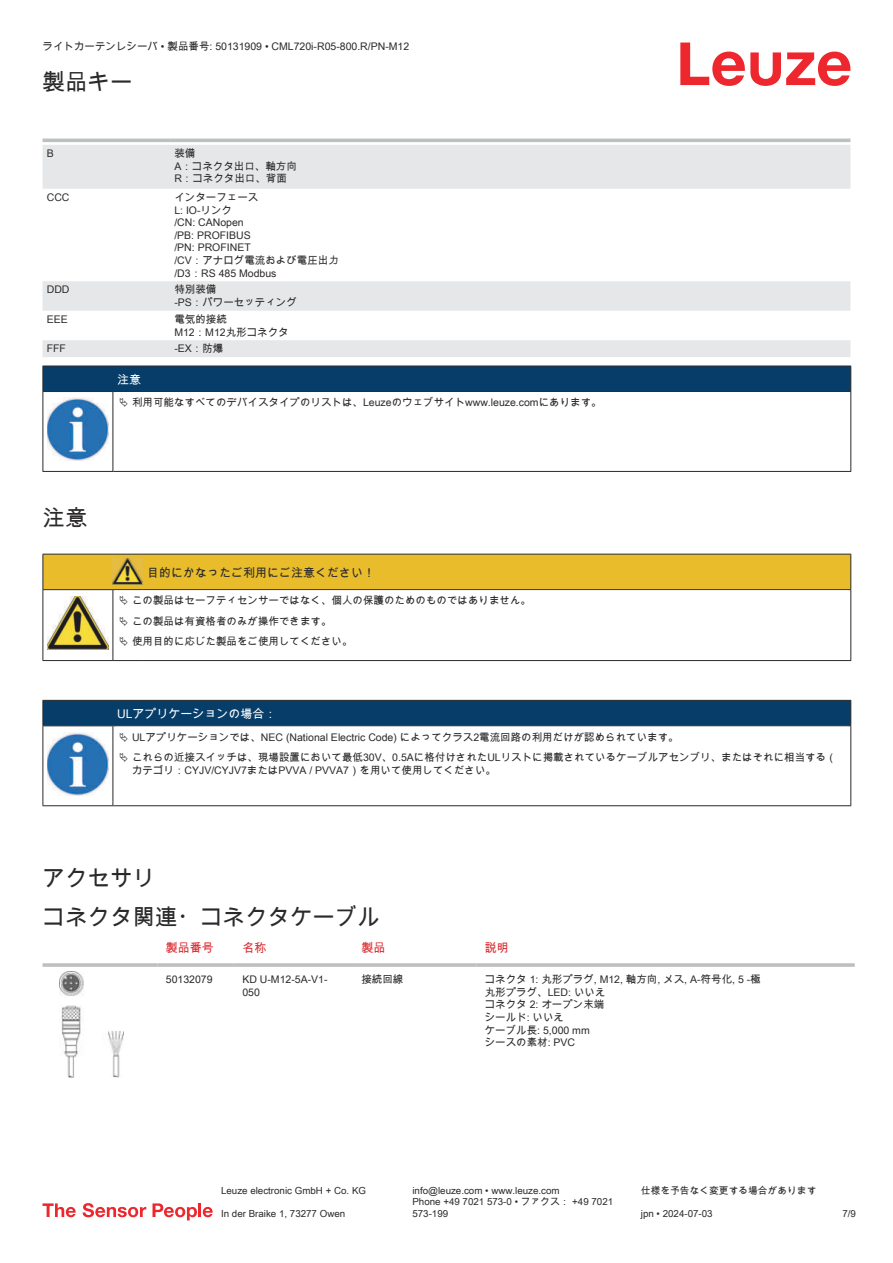
<style>
.page{position:relative;width:893px;height:1263px;background:#fff}
.page>*{position:absolute;margin:0;border:0;box-sizing:border-box;transform-origin:0 0}
.t1{font:22.5px/38.7px "Arial Unicode MS";color:#2b292a}
.t2{font:12px "Arial Unicode MS";color:#2b292a}
.t3{font:12px "Arial Unicode MS";color:#fff}
.t4{font:12px "Arial Unicode MS";color:#db2a30}
.t5{font:10.5px/12.6px "Arial Unicode MS";color:#2b292a}
.t6{font:9.75px/11.7px "Arial Unicode MS";color:#2b292a}
</style>
<div class="page">
<svg style="left:680px;top:43px;width:170px;height:43px"></svg>
<svg style="left:43px;top:138px;width:807px;height:1px"></svg>
<svg style="left:43px;top:145px;width:807px;height:212px"></svg>
<hr style="left:43px;top:139px;width:127px;height:3px;background:#bdbfc1">
<hr style="left:170px;top:139px;width:680px;height:3px;background:#bdbfc1">
<hr style="left:43px;top:963px;width:114px;height:4px;background:#bdbfc1">
<hr style="left:157px;top:963px;width:77px;height:4px;background:#c7c9ca">
<hr style="left:234px;top:963px;width:119px;height:4px;background:#bdbfc1">
<hr style="left:353px;top:963px;width:123px;height:4px;background:#bdbfc1">
<hr style="left:476px;top:963px;width:379px;height:4px;background:#c7c9ca">
<img style="left:59px;top:971px;width:65px;height:106px">
<svg style="left:43px;top:1203px;width:33px;height:14px"></svg>
<svg style="left:83px;top:1203px;width:63px;height:14px"></svg>
<svg style="left:153px;top:1203px;width:44px;height:17px"></svg>
<hr style="left:198px;top:1203px;width:3px;height:14px;background:#ed272d">
<svg style="left:203px;top:1207px;width:10px;height:10px"></svg>
<svg style="left:44px;top:392px;width:806px;height:79px"></svg>
<hr style="left:43px;top:391px;width:70px;height:1px;background:#2b292a">
<div style="left:43px;top:366px;width:808px;height:25px;background:#063d69"></div>
<hr style="left:113px;top:391px;width:738px;height:1px;background:#2b292a">
<hr style="left:43px;top:392px;width:1px;height:75px;background:#2b292a">
<hr style="left:113px;top:392px;width:1px;height:75px;background:#2b292a">
<hr style="left:850px;top:392px;width:1px;height:75px;background:#2b292a">
<hr style="left:43px;top:471px;width:70px;height:1px;background:#2b292a">
<hr style="left:113px;top:471px;width:738px;height:1px;background:#2b292a">
<img style="left:47px;top:398px;width:61px;height:63px">
<div style="left:115px;top:392px;width:734px;height:21px;background:#fff"></div>
<hr style="left:43px;top:660px;width:70px;height:1px;background:#2b292a">
<hr style="left:113px;top:660px;width:30px;height:1px;background:#2b292a">
<hr style="left:143px;top:660px;width:708px;height:1px;background:#2b292a">
<hr style="left:43px;top:726px;width:1px;height:75px;background:#2b292a">
<hr style="left:113px;top:726px;width:1px;height:75px;background:#2b292a">
<hr style="left:850px;top:726px;width:1px;height:75px;background:#2b292a">
<hr style="left:43px;top:805px;width:70px;height:1px;background:#2b292a">
<hr style="left:113px;top:805px;width:738px;height:1px;background:#2b292a">
<img style="left:47px;top:780px;width:58px;height:15px">
<svg style="left:43px;top:554px;width:808px;height:106px"></svg>
<svg style="left:43px;top:700px;width:808px;height:80px"></svg>
<p class="t5" style="left:43px;top:40px;width:368px">ライトカーテンレシーバ • 製品番号: 50131909 • CML720i-R05-800.R/PN-M12</p>
<h1 class="t1" style="left:43px;top:62px;width:91px">製品キー</h1>
<p class="t5" style="left:47px;top:147px;width:9px">B</p>
<p class="t5" style="left:174px;top:147px;width:124px">装備<br>A：コネクタ出口、軸方向<br>R：コネクタ出口、背面</p>
<p class="t5" style="left:47px;top:191px;width:24px">CCC</p>
<p class="t5" style="left:174px;top:191px;width:166px">インターフェース<br>L: IO-リンク<br>/CN: CANopen<br>/PB: PROFIBUS<br>/PN: PROFINET<br>/CV：アナログ電流および電圧出力/D3：RS 485 Modbus</p>
<p class="t5" style="left:47px;top:283px;width:24px">DDD</p>
<p class="t5" style="left:174px;top:283px;width:124px">特別装備<br>-PS：パワーセッティング</p>
<p class="t5" style="left:47px;top:313px;width:23px">EEE</p>
<p class="t5" style="left:174px;top:313px;width:116px">電気的接続<br>M12：M12丸形コネクタ</p>
<p class="t5" style="left:47px;top:342px;width:21px">FFF</p>
<p class="t5" style="left:174px;top:342px;width:51px">-EX：防爆</p>
<p class="t3" style="left:117px;top:371px;width:25px">注意</p>
<p class="t5" style="left:132px;top:396px;width:471px">利用可能なすべてのデバイスタイプのリストは、Leuzeのウェブサイトwww.leuze.comにあります。</p>
<h1 class="t1" style="left:43px;top:499px;width:46px">注意</h1>
<p class="t2" style="left:147px;top:564px;width:229px">目的にかなったご利用にご注意ください！</p>
<p class="t5" style="left:132px;top:590px;width:400px;line-height:20.2px">この製品はセーフティセンサーではなく、個人の保護のためのものではありません。この製品は有資格者のみが操作できます。<br>使用目的に応じた製品をご使用してください。</p>
<p class="t3" style="left:117px;top:705px;width:161px">ULアプリケーションの場合：</p>
<p class="t5" style="left:132px;top:726px;width:706px;line-height:20.2px">ULアプリケーションでは、NEC (National Electric Code) によってクラス2電流回路の利用だけが認められています。<br>これらの近接スイッチは、現場設置において最低30V、0.5Aに格付けされたULリストに掲載されているケーブルアセンブリ、またはそれに相当する（</p>
<p class="t5" style="left:132px;top:763px;width:366px">カテゴリ：CYJV/CYJV7またはPVVA / PVVA7）を用いて使用してください。</p>
<h1 class="t1" style="left:43px;top:858px;width:339px">アクセサリ<br>コネクタ関連・コネクタケーブル</h1>
<p class="t4" style="left:166px;top:939px;width:49px">製品番号</p>
<p class="t4" style="left:242px;top:939px;width:25px">名称</p>
<p class="t4" style="left:361px;top:939px;width:25px">製品</p>
<p class="t4" style="left:485px;top:939px;width:25px">説明</p>
<p class="t5" style="left:166px;top:973px;width:48px">50132079</p>
<p class="t5" style="left:242px;top:973px;width:87px">KD U-M12-5A-V1-<br>050</p>
<p class="t5" style="left:361px;top:973px;width:43px">接続回線</p>
<p class="t5" style="left:485px;top:973px;width:277px">コネクタ 1: 丸形プラグ, M12, 軸方向, メス, A-符号化, 5 -極丸形プラグ、LED: いいえ<br>コネクタ 2: オープン末端<br>シールド: いいえ<br>ケーブル長: 5,000 mm<br>シースの素材: PVC</p>
<p class="t6" style="left:221px;top:1184px;width:146px">Leuze electronic GmbH + Co. KG</p>
<p class="t6" style="left:412px;top:1184px;width:149px">info@leuze.com • www.leuze.com</p>
<p class="t6" style="left:641px;top:1184px;width:177px">仕様を予告なく変更する場合があります</p>
<p class="t6" style="left:221px;top:1207px;width:126px">In der Braike 1, 73277 Owen</p>
<p class="t6" style="left:412px;top:1196px;width:202px">Phone +49 7021 573-0 • ファクス： +49 7021<br>573-199</p>
<p class="t6" style="left:641px;top:1207px;width:73px">jpn • 2024-07-03</p>
<p class="t6" style="left:842px;top:1207px;width:15px">7/9</p>
</div>
